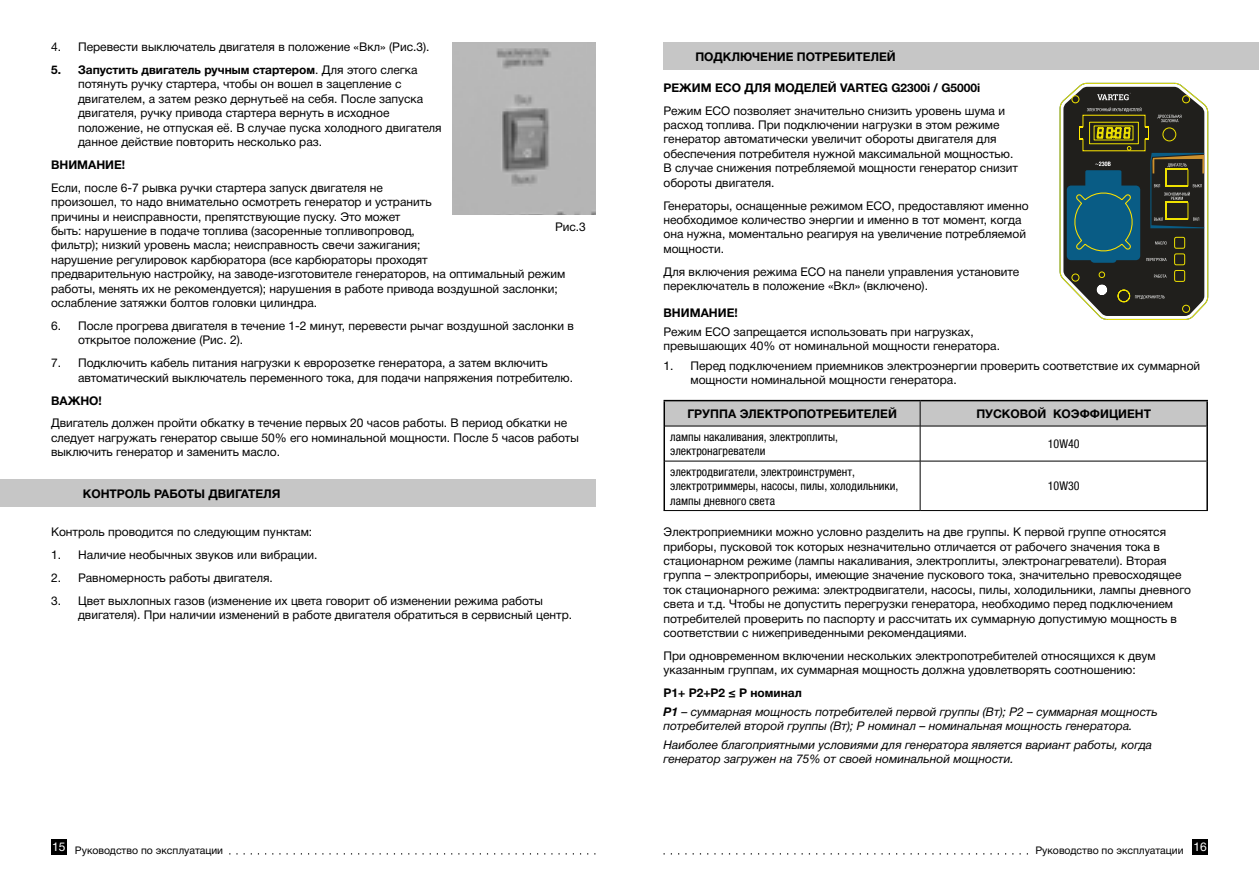
<style>
.page{position:relative;width:1259px;height:893px;background:#fff}
.page>*{position:absolute;margin:0;border:0;box-sizing:border-box;transform-origin:0 0}
.t1{font:12px/14.4px "Helvetica Neue Cyr";color:#000}
.t2{font:italic 12px/18.6px "Helvetica Neue Cyr";color:#000}
.t3{font:condensed 12px/14.4px "Helvetica Neue LTCYR";color:#000}
.t4{font:700 12px "Helvetica Neue Cyr";color:#000}
.t5{font:12px "Helvetica Neue Cyr";color:#fff}
.t6{font:10.5px "Helvetica Neue Cyr";color:#000}
.s1{font-weight:700}
.s2{font-weight:700;font-style:normal}
</style>
<div class="page">
<svg style="left:229px;top:853px;width:366px;height:1px"></svg>
<svg style="left:663px;top:853px;width:365px;height:1px"></svg>
<div style="left:51px;top:839px;width:16px;height:15px;background:#000"></div>
<div style="left:1192px;top:839px;width:16px;height:15px;background:#000"></div>
<img style="left:452px;top:43px;width:143px;height:171px">
<div style="left:0;top:479px;width:595px;height:28px;background:#c6c6c6"></div>
<div style="left:663px;top:43px;width:596px;height:27px;background:#c6c6c6"></div>
<svg style="left:1059px;top:83px;width:149px;height:237px;background:#445148"></svg>
<svg style="left:665px;top:401px;width:541px;height:25px;background:#bfbfbf"></svg>
<hr style="left:665px;top:426px;width:255px;height:1px;background:#000">
<hr style="left:920px;top:426px;width:286px;height:1px;background:#000">
<hr style="left:920px;top:426px;width:1px;height:35px;background:#000">
<hr style="left:665px;top:461px;width:255px;height:1px;background:#000">
<hr style="left:920px;top:461px;width:286px;height:1px;background:#000">
<hr style="left:920px;top:461px;width:1px;height:49px;background:#000">
<hr style="left:663px;top:510px;width:257px;height:1px;background:#000">
<hr style="left:920px;top:510px;width:288px;height:1px;background:#000">
<hr style="left:663px;top:400px;width:257px;height:1px;background:#000">
<hr style="left:663px;top:401px;width:2px;height:25px;background:#000">
<hr style="left:920px;top:400px;width:288px;height:1px;background:#000">
<hr style="left:1206px;top:401px;width:2px;height:25px;background:#000">
<hr style="left:663px;top:426px;width:2px;height:35px;background:#000">
<hr style="left:1206px;top:426px;width:2px;height:35px;background:#000">
<hr style="left:663px;top:461px;width:2px;height:49px;background:#000">
<hr style="left:1206px;top:461px;width:2px;height:49px;background:#000">
<p class="t1" style="left:51px;top:40px;width:380px">4. Перевести выключатель двигателя в положение «Вкл» (Рис.3).</p>
<p class="t1" style="left:78px;top:63px;width:365px;text-indent:-27px"><span class="s1">5. Запустить двигатель ручным стартером</span>. Для этого слегка потянуть ручку стартера, чтобы он вошел в зацепление с двигателем, а затем резко дернутьеё на себя. После запуска двигателя, ручку привода стартера вернуть в исходное положение, не отпуская её. В случае пуска холодного двигателя данное действие повторить несколько раз.</p>
<p class="t4" style="left:51px;top:158px;width:76px">ВНИМАНИЕ!</p>
<p class="t1" style="left:51px;top:181px;width:516px">Если, после 6-7 рывка ручки стартера запуск двигателя не<br>произошел, то надо внимательно осмотреть генератор и устранить<br>причины и неисправности, препятствующие пуску. Это может<br>быть: нарушение в подаче топлива (засоренные топливопровод,<br>фильтр); низкий уровень масла; неисправность свечи зажигания;<br>нарушение регулировок карбюратора (все карбюраторы проходят<br>предварительную настройку, на заводе-изготовителе генераторов, на оптимальный режим работы, менять их не рекомендуется); нарушения в работе привода воздушной заслонки; ослабление затяжки болтов головки цилиндра.</p>
<p class="t1" style="left:78px;top:319px;width:497px;text-indent:-27px">6. После прогрева двигателя в течение 1-2 минут, перевести рычаг воздушной заслонки в открытое положение (Рис. 2).</p>
<p class="t1" style="left:78px;top:356px;width:496px;text-indent:-27px">7. Подключить кабель питания нагрузки к евророзетке генератора, а затем включить автоматический выключатель переменного тока, для подачи напряжения потребителю.</p>
<p class="t4" style="left:51px;top:394px;width:52px">ВАЖНО!</p>
<p class="t1" style="left:51px;top:416px;width:529px">Двигатель должен пройти обкатку в течение первых 20 часов работы. В период обкатки не следует нагружать генератор свыше 50% его номинальной мощности. После 5 часов работы выключить генератор и заменить масло.</p>
<p class="t1" style="left:555px;top:220px;width:32px">Рис.3</p>
<p class="t4" style="left:83px;top:487px;width:199px">КОНТРОЛЬ РАБОТЫ ДВИГАТЕЛЯ</p>
<p class="t1" style="left:51px;top:525px;width:263px">Контроль проводится по следующим пунктам:</p>
<p class="t1" style="left:51px;top:548px;width:268px">1. Наличие необычных звуков или вибрации.</p>
<p class="t1" style="left:51px;top:571px;width:223px">2. Равномерность работы двигателя.</p>
<p class="t1" style="left:78px;top:593px;width:495px;text-indent:-27px">3. Цвет выхлопных газов (изменение их цвета говорит об изменении режима работы двигателя). При наличии изменений в работе двигателя обратиться в сервисный центр.</p>
<p class="t4" style="left:695px;top:50px;width:202px">ПОДКЛЮЧЕНИЕ ПОТРЕБИТЕЛЕЙ</p>
<p class="t4" style="left:663px;top:81px;width:318px">РЕЖИМ ECO ДЛЯ МОДЕЛЕЙ VARTEG G2300i / G5000i</p>
<p class="t1" style="left:663px;top:103px;width:356px">Режим ECO позволяет значительно снизить уровень шума и расход топлива. При подключении нагрузки в этом режиме генератор автоматически увеличит обороты двигателя для обеспечения потребителя нужной максимальной мощностью.<br>В случае снижения потребляемой мощности генератор снизит обороты двигателя.</p>
<p class="t1" style="left:663px;top:198px;width:367px">Генераторы, оснащенные режимом ECO, предоставляют именно необходимое количество энергии и именно в тот момент, когда она нужна, моментально реагируя на увеличение потребляемой мощности.</p>
<p class="t1" style="left:663px;top:264px;width:357px">Для включения режима ECO на панели управления установите переключатель в положение «Вкл» (включено).</p>
<p class="t4" style="left:663px;top:306px;width:76px">ВНИМАНИЕ!</p>
<p class="t1" style="left:663px;top:325px;width:338px">Режим ECO запрещается использовать при нагрузках, превышающих 40% от номинальной мощности генератора.</p>
<p class="t1" style="left:690px;top:359px;width:511px;text-indent:-27px">1. Перед подключением приемников электроэнергии проверить соответствие их суммарной мощности номинальной мощности генератора.</p>
<p class="t4" style="left:687px;top:407px;width:211px">ГРУППА ЭЛЕКТРОПОТРЕБИТЕЛЕЙ</p>
<p class="t4" style="left:976px;top:407px;width:176px">ПУСКОВОЙ КОЭФФИЦИЕНТ</p>
<p class="t3" style="left:670px;top:429px;width:169px">лампы накаливания, электроплиты, электронагреватели</p>
<p class="t3" style="left:1047px;top:437px;width:33px">10W40</p>
<p class="t3" style="left:670px;top:464px;width:230px">электродвигатели, электроинструмент, электротриммеры, насосы, пилы, холодильники, лампы дневного света</p>
<p class="t3" style="left:1047px;top:479px;width:33px">10W30</p>
<p class="t1" style="left:663px;top:525px;width:529px">Электроприемники можно условно разделить на две группы. К первой группе относятся приборы, пусковой ток которых незначительно отличается от рабочего значения тока в стационарном режиме (лампы накаливания, электроплиты, электронагреватели). Вторая группа – электроприборы, имеющие значение пускового тока, значительно превосходящее ток стационарного режима: электродвигатели, насосы, пилы, холодильники, лампы дневного света и т.д. Чтобы не допустить перегрузки генератора, необходимо перед подключением потребителей проверить по паспорту и рассчитать их суммарную допустимую мощность в соответствии с нижеприведенными рекомендациями.</p>
<p class="t1" style="left:663px;top:648px;width:494px">При одновременном включении нескольких электропотребителей относящихся к двум указанным группам, их суммарная мощность должна удовлетворять соотношению:</p>
<p class="t2" style="left:663px;top:684px;width:496px"><span class="s2">Р1+ Р2+Р2 ≤ Р номинал<br></span><span class="s1">Р1</span> – суммарная мощность потребителей первой группы (Вт); Р2 – суммарная мощность</p>
<p class="t2" style="left:663px;top:717px;width:490px">потребителей второй группы (Вт); Р номинал – номинальная мощность генератора.<br>Наиболее благоприятными условиями для генератора является вариант работы, когда</p>
<p class="t2" style="left:663px;top:750px;width:352px">генератор загружен на 75% от своей номинальной мощности.</p>
<p class="t5" style="left:52px;top:840px;width:15px">15</p>
<p class="t5" style="left:1193px;top:840px;width:15px">16</p>
<p class="t6" style="left:75px;top:845px;width:150px">Руководство по эксплуатации</p>
<p class="t6" style="left:1035px;top:845px;width:150px">Руководство по эксплуатации</p>
</div>
